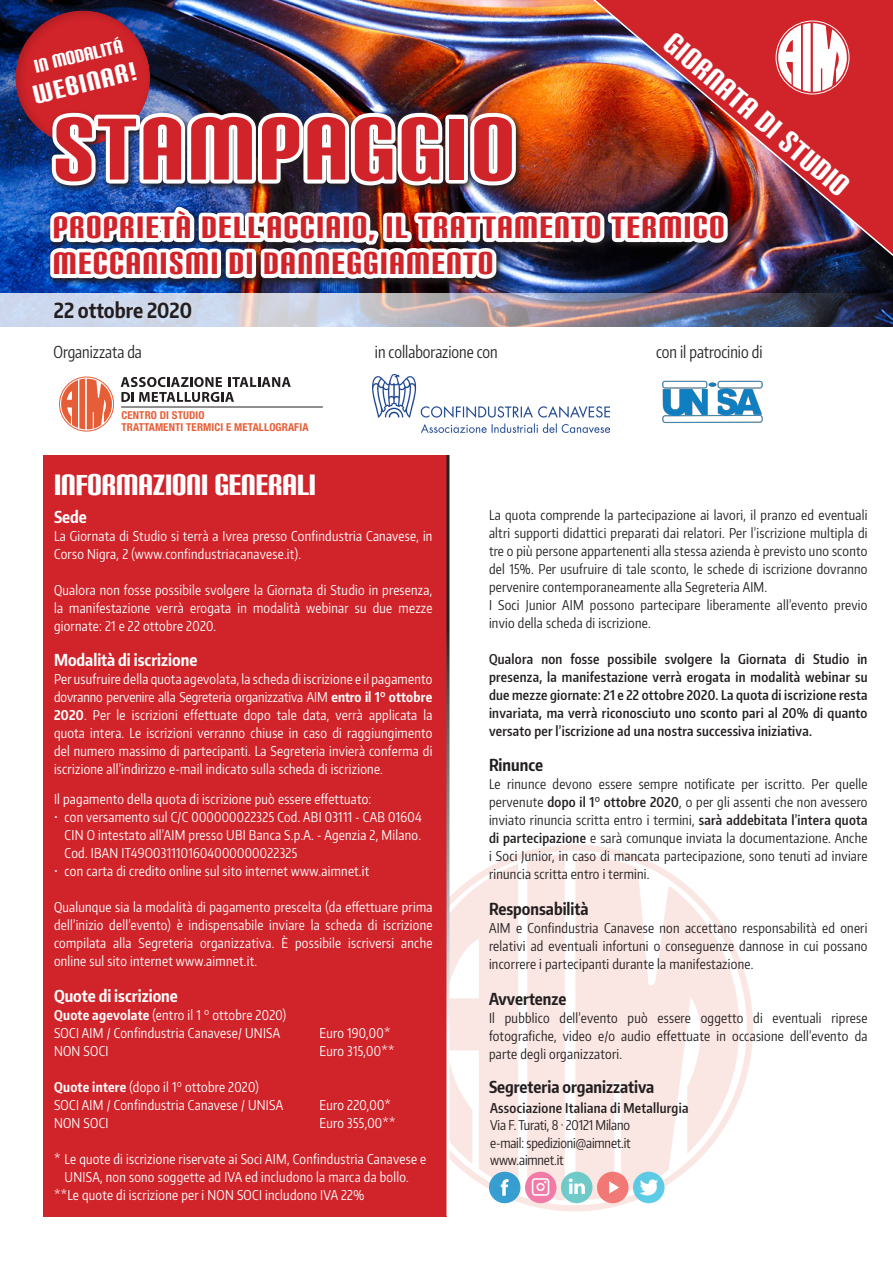
<style>
.page{position:relative;width:893px;height:1263px;background:#fff}
.page>*{position:absolute;margin:0;border:0;box-sizing:border-box;transform-origin:0 0}
.t1{font:85.5px "Carbon Bl";letter-spacing:.05em;color:#d1232a}
.t2{font:30px/36px "Carbon Bl";letter-spacing:.06em;color:#d1232a}
.t3{font:28.5px "Carbon Bl";color:#fff}
.t4{font:25.35px "Carbon Bl";color:#fff}
.t5{font:700 20.85px "Encode Sans Compressed";color:#231f20}
.t6{font:18px "Carbon Bl";color:#fff}
.t7{font:700 16.5px "Encode Sans Compressed";color:#231f20}
.t8{font:16.5px "Encode Sans Compressed";color:#282526;scale:.95 1}
.t9{font:700 16.5px "Encode Sans Compressed";color:#fff}
.t10{font:13.5px/18px "Encode Sans Compressed";letter-spacing:.02em;color:#fff;text-align:justify}
.t11{font:13.5px/18px "Encode Sans Compressed";letter-spacing:.02em;color:#231f20;text-align:justify}
.t12{font:600 13.5px/18px "Encode Sans Compressed";letter-spacing:.02em;color:#231f20;text-align:justify}
.t13{font:13.5px "Encode Sans Compressed";letter-spacing:-.01em;color:#231f20}
.t14{font:700 condensed 10.95px/12.1px "Helvetica Neue LT Std";letter-spacing:.01em;color:#e65f37}
.s1{font-weight:700}
.s2{font-weight:600}
</style>
<div class="page">
<img style="left:394px;top:842px;width:359px;height:375px">
<div style="left:43px;top:455px;width:403px;height:761px;background:#d1232a"></div>
<hr style="left:446px;top:455px;width:3px;height:761px;background:#fff">
<img style="left:0;top:0;width:893px;height:293px">
<img style="left:588px;top:0;width:305px;height:261px">
<svg style="left:121px;top:377px;width:170px;height:25px"></svg>
<svg style="left:61px;top:379px;width:51px;height:50px"></svg>
<div style="left:59px;top:377px;width:55px;height:54px;border:1px solid #e65e37;border-radius:50%"></div>
<hr style="left:121px;top:407px;width:202px;height:1px;background:#231f20">
<img style="left:54px;top:288px;width:463px;height:5px">
<img style="left:0;top:293px;width:893px;height:33px">
<div style="left:45px;top:291px;width:156px;height:36px;background:#fff;opacity:.3"></div>
<img style="left:372px;top:374px;width:237px;height:58px">
<img style="left:662px;top:380px;width:101px;height:43px">
<img style="left:47px;top:111px;width:689px;height:177px">
<img style="left:0;top:0;width:447px;height:191px">
<div style="left:445px;top:115px;width:23px;height:69px;border:8px solid #fff"></div>
<img style="left:464px;top:108px;width:58px;height:83px">
<img style="left:0;top:200px;width:734px;height:85px">
<div style="left:489px;top:1172px;width:31px;height:31px;background:#379dce;border-radius:50%"></div>
<svg style="left:501px;top:1179px;width:8px;height:17px"></svg>
<svg style="left:525px;top:1172px;width:31px;height:31px"></svg>
<div style="left:532px;top:1178px;width:17px;height:18px;border:2px solid #fff;border-radius:3px"></div>
<div style="left:536px;top:1183px;width:9px;height:8px;border:2px solid #fff;border-radius:50%"></div>
<div style="left:561px;top:1172px;width:31px;height:31px;background:#6fc9c7;border-radius:50%"></div>
<svg style="left:569px;top:1178px;width:16px;height:16px"></svg>
<div style="left:633px;top:1172px;width:31px;height:31px;background:#5ccae4;border-radius:50%"></div>
<svg style="left:640px;top:1179px;width:18px;height:17px"></svg>
<div style="left:597px;top:1172px;width:31px;height:31px;background:#f17875;border-radius:50%"></div>
<svg style="left:609px;top:1181px;width:10px;height:13px"></svg>
<h3 class="t3" style="left:678px;top:28px;width:233px;rotate:40deg">GIORNATA DI STUDIO</h3>
<h3 class="t6" style="left:32px;top:56px;width:92px;rotate:-13deg">IN MODALITÁ</h3>
<h3 class="t4" style="left:30px;top:82px;width:107px;rotate:-14deg">WEBINAR!</h3>
<h1 class="t1" style="left:53px;top:101px;width:463px">STAMPAGGIO</h1>
<h2 class="t2" style="left:53px;top:209px;width:673px">PROPRIETÀ DELL’ACCIAIO, IL TRATTAMENTO TERMICO<br>MECCANISMI DI DANNEGGIAMENTO</h2>
<h3 class="t5" style="left:54px;top:296px;width:140px">22 ottobre 2020</h3>
<p class="t8" style="left:54px;top:341px;width:95px">Organizzata da</p>
<p class="t14" style="left:121px;top:409px;width:189px">CENTRO DI STUDIO<br>TRATTAMENTI TERMICI E METALLOGRAFIA</p>
<p class="t8" style="left:375px;top:341px;width:131px">in collaborazione con</p>
<p class="t8" style="left:656px;top:341px;width:113px">con il patrocinio di</p>
<p class="t3" style="left:54px;top:469px;width:264px">INFORMAZIONI GENERALI</p>
<p class="t9" style="left:54px;top:506px;width:34px">Sede</p>
<p class="t10" style="left:54px;top:527px;width:380px">La Giornata di Studio si terrà a Ivrea presso Confindustria Canavese, in<br>Corso Nigra, 2 (www.confindustriacanavese.it).</p>
<p class="t10" style="left:54px;top:581px;width:380px">Qualora non fosse possibile svolgere la Giornata di Studio in presenza, la manifestazione verrà erogata in modalità webinar su due mezze giornate: 21 e 22 ottobre 2020.</p>
<p class="t9" style="left:54px;top:649px;width:145px">Modalità di iscrizione</p>
<p class="t10" style="left:54px;top:670px;width:380px">Per usufruire della quota agevolata, la scheda di iscrizione e il pagamento dovranno pervenire alla Segreteria organizzativa AIM <span class="s1">entro il 1° ottobre 2020</span>. Per le iscrizioni effettuate dopo tale data, verrà applicata la quota intera. Le iscrizioni verranno chiuse in caso di raggiungimento del numero massimo di partecipanti. La Segreteria invierà conferma di iscrizione all’indirizzo e-mail indicato sulla scheda di iscrizione.</p>
<p class="t10" style="left:54px;top:790px;width:319px">Il pagamento della quota di iscrizione può essere effettuato:</p>
<p class="t10" style="left:54px;top:808px;width:369px">• con versamento sul C/C 000000022325 Cod. ABI 03111 - CAB 01604</p>
<p class="t10" style="left:65px;top:826px;width:358px">CIN O intestato all’AIM presso UBI Banca S.p.A. - Agenzia 2, Milano.</p>
<p class="t10" style="left:65px;top:844px;width:234px">Cod. IBAN IT49O0311101604000000022325</p>
<p class="t10" style="left:54px;top:862px;width:317px">• con carta di credito online sul sito internet www.aimnet.it</p>
<p class="t10" style="left:54px;top:898px;width:380px">Qualunque sia la modalità di pagamento prescelta (da effettuare prima dell’inizio dell’evento) è indispensabile inviare la scheda di iscrizione compilata alla Segreteria organizzativa. È possibile iscriversi anche online sul sito internet www.aimnet.it.</p>
<p class="t9" style="left:54px;top:984px;width:125px">Quote di iscrizione</p>
<p class="t10" style="left:54px;top:1005px;width:234px"><span class="s1">Quote agevolate</span> (entro il 1 ° ottobre 2020)</p>
<p class="t10" style="left:54px;top:1023px;width:228px">SOCI AIM / Confindustria Canavese/ UNISA</p>
<p class="t10" style="left:320px;top:1023px;width:72px">Euro 190,00*</p>
<p class="t10" style="left:54px;top:1041px;width:56px">NON SOCI</p>
<p class="t10" style="left:320px;top:1041px;width:76px">Euro 315,00**</p>
<p class="t10" style="left:54px;top:1077px;width:206px"><span class="s1">Quote intere</span> (dopo il 1° ottobre 2020)</p>
<p class="t10" style="left:54px;top:1095px;width:231px">SOCI AIM / Confindustria Canavese / UNISA</p>
<p class="t10" style="left:320px;top:1095px;width:73px">Euro 220,00*</p>
<p class="t10" style="left:54px;top:1113px;width:56px">NON SOCI</p>
<p class="t10" style="left:320px;top:1113px;width:78px">Euro 355,00**</p>
<p class="t10" style="left:54px;top:1149px;width:374px">* Le quote di iscrizione riservate ai Soci AIM, Confindustria Canavese e</p>
<p class="t10" style="left:65px;top:1167px;width:346px">UNISA, non sono soggette ad IVA ed includono la marca da bollo.</p>
<p class="t10" style="left:54px;top:1185px;width:312px">**Le quote di iscrizione per i NON SOCI includono IVA 22%</p>
<p class="t11" style="left:489px;top:505px;width:380px">La quota comprende la partecipazione ai lavori, il pranzo ed eventuali altri supporti didattici preparati dai relatori. Per l’iscrizione multipla di tre o più persone appartenenti alla stessa azienda è previsto uno sconto del 15%. Per usufruire di tale sconto, le schede di iscrizione dovranno pervenire contemporaneamente alla Segreteria AIM.</p>
<p class="t11" style="left:489px;top:595px;width:380px">I Soci Junior AIM possono partecipare liberamente all’evento previo invio della scheda di iscrizione.</p>
<p class="t12" style="left:489px;top:649px;width:380px">Qualora non fosse possibile svolgere la Giornata di Studio in presenza, la manifestazione verrà erogata in modalità webinar su due mezze giornate: 21 e 22 ottobre 2020. La quota di iscrizione resta invariata, ma verrà riconosciuto uno sconto pari al 20% di quanto versato per l’iscrizione ad una nostra successiva iniziativa.</p>
<p class="t7" style="left:489px;top:754px;width:55px">Rinunce</p>
<p class="t11" style="left:489px;top:775px;width:380px">Le rinunce devono essere sempre notificate per iscritto. Per quelle pervenute <span class="s2">dopo il 1° ottobre 2020</span>, o per gli assenti che non avessero inviato rinuncia scritta entro i termini, <span class="s2">sarà addebitata l’intera quota di partecipazione</span> e sarà comunque inviata la documentazione. Anche i Soci Junior, in caso di mancata partecipazione, sono tenuti ad inviare rinuncia scritta entro i termini.</p>
<p class="t7" style="left:489px;top:898px;width:101px">Responsabilità</p>
<p class="t11" style="left:489px;top:919px;width:380px">AIM e Confindustria Canavese non accettano responsabilità ed oneri relativi ad eventuali infortuni o conseguenze dannose in cui possano incorrere i partecipanti durante la manifestazione.</p>
<p class="t7" style="left:489px;top:987px;width:79px">Avvertenze</p>
<p class="t11" style="left:489px;top:1008px;width:380px">Il pubblico dell’evento può essere oggetto di eventuali riprese fotografiche, video e/o audio effettuate in occasione dell’evento da parte degli organizzatori.</p>
<p class="t7" style="left:489px;top:1076px;width:167px">Segreteria organizzativa</p>
<p class="t12" style="left:490px;top:1099px;width:200px">Associazione Italiana di Metallurgia</p>
<p class="t13" style="left:490px;top:1116px;width:141px">Via F. Turati, 8 · 20121 Milano</p>
<p class="t13" style="left:490px;top:1134px;width:142px">e-mail: spedizioni@aimnet.it</p>
<p class="t13" style="left:490px;top:1151px;width:75px">www.aimnet.it</p>
</div>
